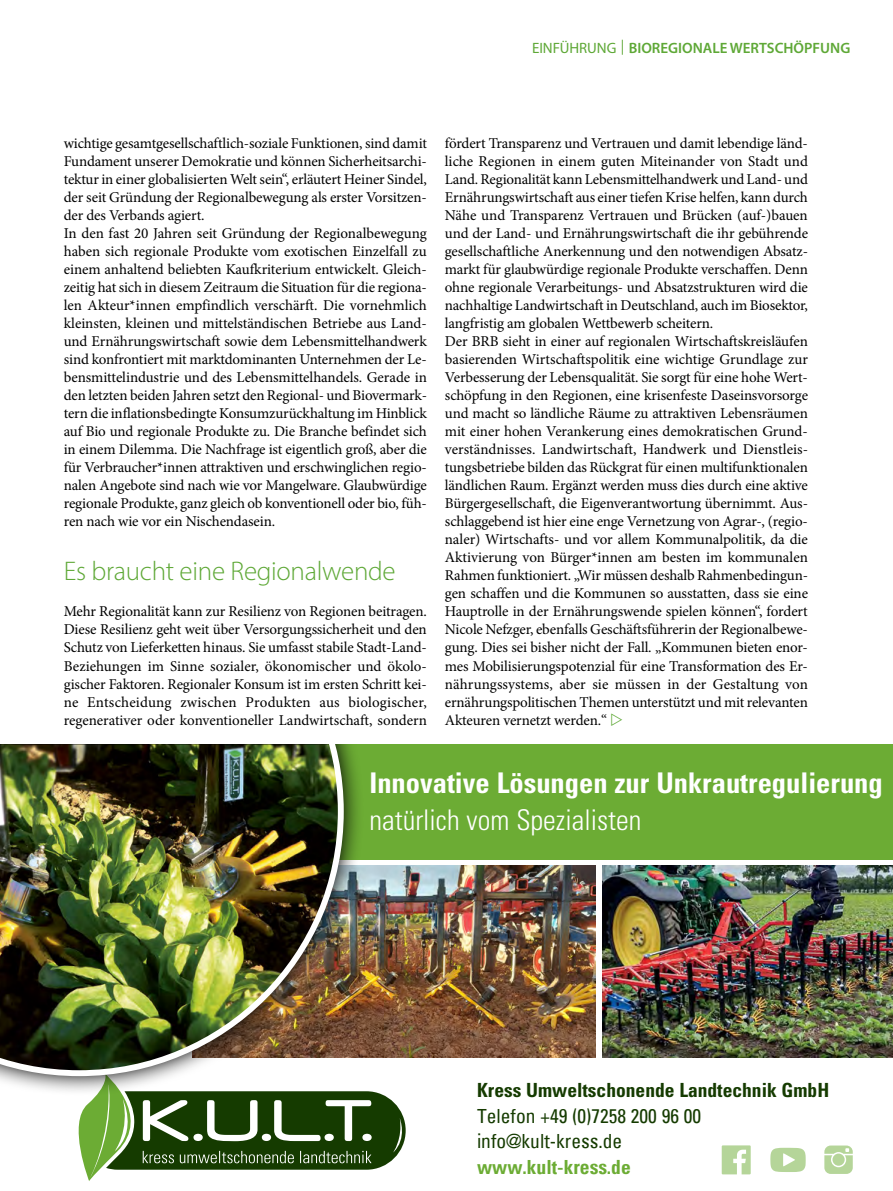
<style>
.page{position:relative;width:893px;height:1191px;background:#fff}
.page>*{position:absolute;margin:0;border:0;box-sizing:border-box;transform-origin:0 0}
.t1{font:700 condensed 28.5px "Univers";color:#fff}
.t2{font:300 condensed 28.5px "Univers";color:#fff}
.t3{font:300 27px "Myriad Pro";letter-spacing:-.01em;color:#5ea836}
.t4{font:19.5px/25.5px "Univers 57 Condensed";color:#153b00}
.t5{font:700 condensed 19.5px "Univers";color:#153b00}
.t6{font:15px/18px "Minion Pro";letter-spacing:-.01em;color:#000}
.t7{font:600 15px "Myriad Pro";color:#5ea836}
.s1{font-weight:400}
.s2{font-family:"Univers";font-weight:700;font-stretch:condensed;color:#6cac34}
.s3{font-weight:700;color:#6cac34}
</style>
<div class="page">
<div style="left:0;top:744px;width:893px;height:115px;background:#6cac34"></div>
<img style="left:363px;top:866px;width:232px;height:191px">
<svg style="left:79px;top:1091px;width:327px;height:90px"></svg>
<img style="left:0;top:744px;width:363px;height:351px">
<img style="left:0;top:744px;width:344px;height:332px">
<svg style="left:770px;top:1147px;width:36px;height:25px"></svg>
<svg style="left:824px;top:1145px;width:29px;height:29px"></svg>
<svg style="left:832px;top:1153px;width:13px;height:12px"></svg>
<svg style="left:722px;top:1145px;width:29px;height:29px"></svg>
<svg style="left:0;top:744px;width:7px;height:4px"></svg>
<img style="left:602px;top:866px;width:291px;height:191px">
<p class="t7" style="left:532px;top:38px;width:320px"><span class="s1">EINFÜHRUNG |</span> BIOREGIONALE WERTSCHÖPFUNG</p>
<p class="t6" style="left:64px;top:135px;width:365px">wichtige gesamtgesellschaftlich-soziale Funktionen, sind damit Fundament unserer Demokratie und können Sicherheitsarchi&shy;tektur in einer globalisierten Welt sein“, erläutert Heiner Sindel, der seit Gründung der Regionalbewegung als erster Vorsitzen&shy;der des Verbands agiert.<br>In den fast 20 Jahren seit Gründung der Regionalbewegung haben sich regionale Produkte vom exotischen Einzelfall zu einem anhaltend beliebten Kaufkriterium entwickelt. Gleich&shy;zeitig hat sich in diesem Zeitraum die Situation für die regiona&shy;len Akteur*innen empfindlich verschärft. Die vornehmlich kleinsten, kleinen und mittelständischen Betriebe aus Land&shy;und Ernährungswirtschaft sowie dem Lebensmittelhandwerk sind konfrontiert mit marktdominanten Unternehmen der Le&shy;bensmittelindustrie und des Lebensmittelhandels. Gerade in den letzten beiden Jahren setzt den Regional- und Biovermark&shy;tern die inflationsbedingte Konsumzurückhaltung im Hinblick auf Bio und regionale Produkte zu. Die Branche befindet sich in einem Dilemma. Die Nachfrage ist eigentlich groß, aber die für Verbraucher*innen attraktiven und erschwinglichen regio&shy;nalen Angebote sind nach wie vor Mangelware. Glaubwürdige regionale Produkte, ganz gleich ob konventionell oder bio, füh&shy;ren nach wie vor ein Nischendasein.</p>
<h2 class="t3" style="left:64px;top:555px;width:333px">Es braucht eine Regionalwende</h2>
<p class="t6" style="left:64px;top:603px;width:365px;text-align:justify">Mehr Regionalität kann zur Resilienz von Regionen beitragen.<br>Diese Resilienz geht weit über Versorgungssicherheit und den Schutz von Lieferketten hinaus. Sie umfasst stabile Stadt-Land-Beziehungen im Sinne sozialer, ökonomischer und ökolo&shy;gischer Faktoren. Regionaler Konsum ist im ersten Schritt kei&shy;ne Entscheidung zwischen Produkten aus biologischer, regenerativer oder konventioneller Landwirtschaft, sondern</p>
<p class="t6" style="left:445px;top:135px;width:365px">fördert Transparenz und Vertrauen und damit lebendige länd&shy;liche Regionen in einem guten Miteinander von Stadt und Land. Regionalität kann Lebensmittelhandwerk und Land- und Ernährungswirtschaft aus einer tiefen Krise helfen, kann durch Nähe und Transparenz Vertrauen und Brücken (auf-)bauen und der Land- und Ernährungswirtschaft die ihr gebührende gesellschaftliche Anerkennung und den notwendigen Absatz&shy;markt für glaubwürdige regionale Produkte verschaffen. Denn ohne regionale Verarbeitungs- und Absatzstrukturen wird die nachhaltige Landwirtschaft in Deutschland, auch im Biosektor, langfristig am globalen Wettbewerb scheitern.<br>Der BRB sieht in einer auf regionalen Wirtschaftskreisläufen basierenden Wirtschaftspolitik eine wichtige Grundlage zur Verbesserung der Lebensqualität. Sie sorgt für eine hohe Wert&shy;schöpfung in den Regionen, eine krisenfeste Daseinsvorsorge und macht so ländliche Räume zu attraktiven Lebensräumen mit einer hohen Verankerung eines demokratischen Grund&shy;verständnisses. Landwirtschaft, Handwerk und Dienstleis&shy;tungsbetriebe bilden das Rückgrat für einen multifunktionalen ländlichen Raum. Ergänzt werden muss dies durch eine aktive Bürgergesellschaft, die Eigenverantwortung übernimmt. Aus&shy;schlaggebend ist hier eine enge Vernetzung von Agrar-, (regio&shy;naler) Wirtschafts- und vor allem Kommunalpolitik, da die Aktivierung von Bürger*innen am besten im kommunalen Rahmen funktioniert. „Wir müssen deshalb Rahmenbedingun&shy;gen schaffen und die Kommunen so ausstatten, dass sie eine Hauptrolle in der Ernährungswende spielen können“, fordert Nicole Nefzger, ebenfalls Geschäftsführerin der Regionalbewe&shy;gung. Dies sei bisher nicht der Fall. „Kommunen bieten enor&shy;mes Mobilisierungspotenzial für eine Transformation des Er&shy;nährungssystems, aber sie müssen in der Gestaltung von ernährungspolitischen Themen unterstützt und mit relevanten Akteuren vernetzt werden.“</p>
<h1 class="t1" style="left:369px;top:765px;width:515px">Innovative Lösungen zur Unkrautregulierung</h1>
<h1 class="t2" style="left:369px;top:803px;width:273px">natürlich vom Spezialisten</h1>
<h3 class="t5" style="left:477px;top:1077px;width:354px">Kress Umweltschonende Landtechnik GmbH</h3>
<h3 class="t4" style="left:477px;top:1102px;width:226px">Telefon +49 (0)7258 200 96 00 info@kult-kress.de <span class="s2">www.</span><span class="s3">kult-kress</span><span class="s2">.de</span></h3>
</div>
